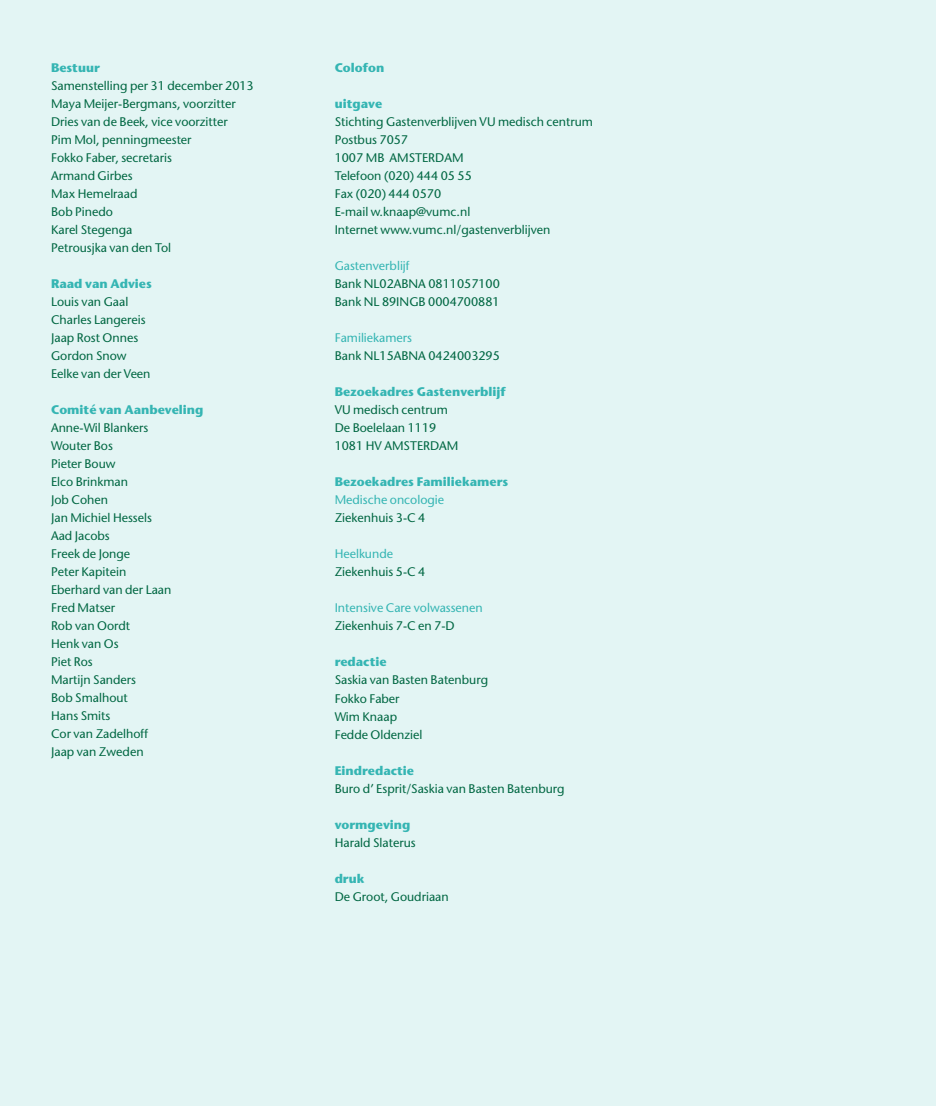
<style>
.page{position:relative;width:936px;height:1106px;background:#fff}
.page>*{position:absolute;margin:0;border:0;box-sizing:border-box;transform-origin:0 0}
.t1{font:12.45px/18px "Stone Sans";color:#006742}
.t2{font:700 12.45px "Stone Sans";color:#35b5b3}
.t3{font:12.45px "Stone Sans";color:#35b5b3}
.s1{font-size:13.5px;color:#35b5b3}
.s2{font-weight:700;color:#35b5b3}
</style>
<div class="page">
<div style="left:0;top:0;width:935px;height:1106px;background:#e3f5f4"></div>
<p class="t1" style="left:51px;top:59px;width:204px;text-indent:-26px"><span class="s1">28</span> <span class="s2">Bestuur<br></span>Samenstelling per 31 december 2013<br>Maya Meijer-Bergmans, voorzitter<br>Dries van de Beek, vice voorzitter<br>Pim Mol, penningmeester<br>Fokko Faber, secretaris<br>Armand Girbes<br>Max Hemelraad<br>Bob Pinedo<br>Karel Stegenga<br>Petrousjka van den Tol</p>
<p class="t2" style="left:51px;top:276px;width:102px">Raad van Advies</p>
<p class="t1" style="left:51px;top:293px;width:101px">Louis van Gaal<br>Charles Langereis<br>Jaap Rost Onnes<br>Gordon Snow<br>Eelke van der Veen</p>
<p class="t2" style="left:51px;top:402px;width:154px">Comité van Aanbeveling</p>
<p class="t1" style="left:51px;top:419px;width:122px">Anne-Wil Blankers<br>Wouter Bos<br>Pieter Bouw<br>Elco Brinkman<br>Job Cohen<br>Jan Michiel Hessels<br>Aad Jacobs<br>Freek de Jonge<br>Peter Kapitein<br>Eberhard van der Laan<br>Fred Matser<br>Rob van Oordt<br>Henk van Os<br>Piet Ros<br>Martijn Sanders<br>Bob Smalhout<br>Hans Smits<br>Cor van Zadelhoff<br>Jaap van Zweden</p>
<p class="t2" style="left:334px;top:60px;width:51px">Colofon</p>
<p class="t2" style="left:334px;top:96px;width:49px">uitgave</p>
<p class="t1" style="left:334px;top:113px;width:260px">Stichting Gastenverblijven VU medisch centrum<br>Postbus 7057<br>1007 MB AMSTERDAM<br>Telefoon (020) 444 05 55<br>Fax (020) 444 0570<br>E-mail w.knaap@vumc.nl<br>Internet www.vumc.nl/gastenverblijven</p>
<p class="t3" style="left:334px;top:258px;width:76px">Gastenverblijf</p>
<p class="t1" style="left:334px;top:275px;width:167px">Bank NL02ABNA 0811057100<br>Bank NL 89INGB 0004700881</p>
<p class="t3" style="left:334px;top:330px;width:79px">Familiekamers</p>
<p class="t1" style="left:334px;top:347px;width:167px">Bank NL15ABNA 0424003295</p>
<p class="t2" style="left:334px;top:384px;width:173px">Bezoekadres Gastenverblijf</p>
<p class="t1" style="left:334px;top:401px;width:125px">VU medisch centrum<br>De Boelelaan 1119<br>1081 HV AMSTERDAM</p>
<p class="t2" style="left:334px;top:474px;width:175px">Bezoekadres Familiekamers</p>
<p class="t3" style="left:334px;top:492px;width:111px">Medische oncologie</p>
<p class="t1" style="left:334px;top:509px;width:92px">Ziekenhuis 3-C 4</p>
<p class="t3" style="left:334px;top:546px;width:60px">Heelkunde</p>
<p class="t1" style="left:334px;top:563px;width:92px">Ziekenhuis 5-C 4</p>
<p class="t3" style="left:334px;top:600px;width:150px">Intensive Care volwassenen</p>
<p class="t1" style="left:334px;top:617px;width:121px">Ziekenhuis 7-C en 7-D</p>
<p class="t2" style="left:334px;top:654px;width:53px">redactie</p>
<p class="t1" style="left:334px;top:671px;width:155px">Saskia van Basten Batenburg<br>Fokko Faber<br>Wim Knaap<br>Fedde Oldenziel</p>
<p class="t2" style="left:334px;top:762px;width:81px">Eindredactie</p>
<p class="t1" style="left:334px;top:779px;width:231px">Buro d’ Esprit/Saskia van Basten Batenburg</p>
<p class="t2" style="left:334px;top:816px;width:77px">vormgeving</p>
<p class="t1" style="left:334px;top:833px;width:82px">Harald Slaterus</p>
<p class="t2" style="left:334px;top:870px;width:31px">druk</p>
<p class="t1" style="left:334px;top:887px;width:116px">De Groot, Goudriaan</p>
</div>
